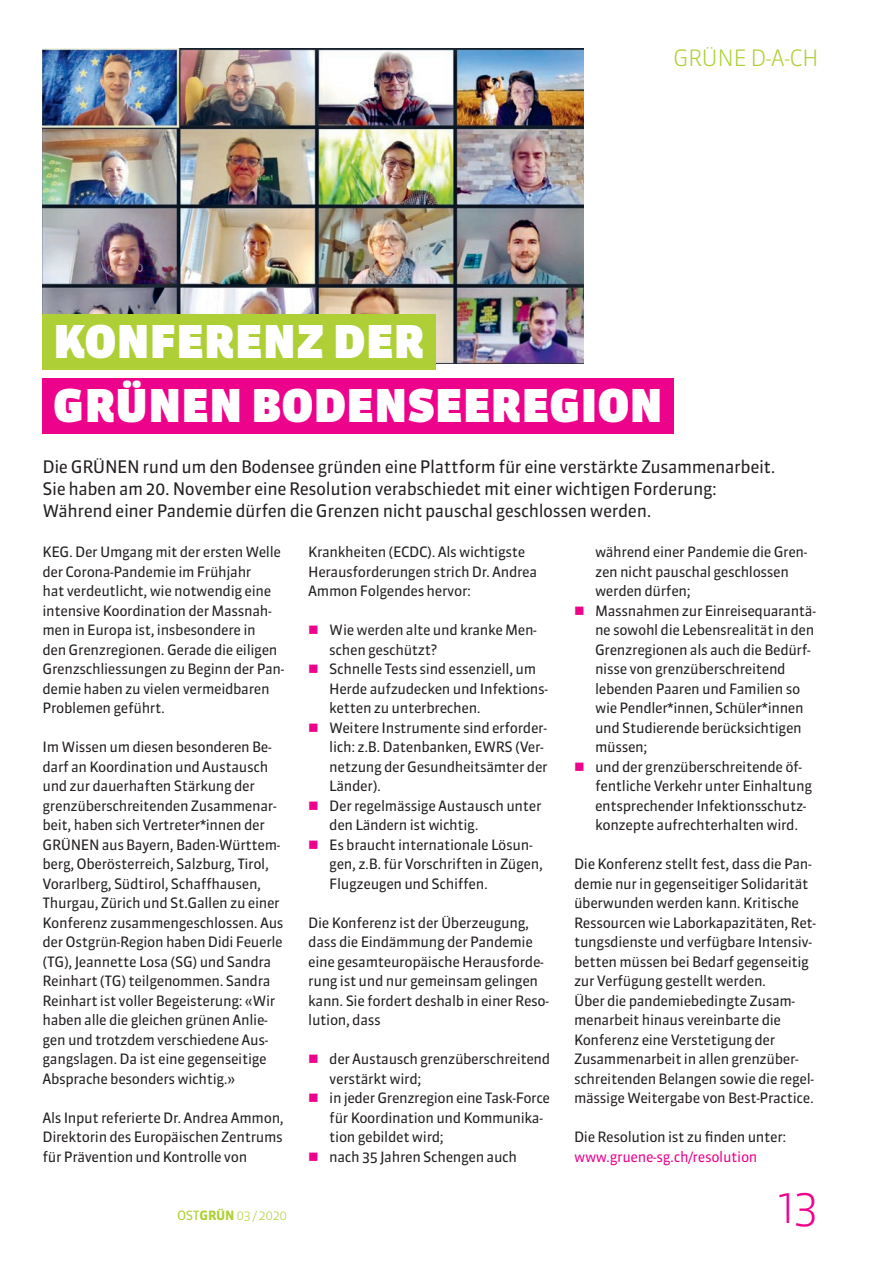
<style>
.page{position:relative;width:893px;height:1263px;background:#fff}
.page>*{position:absolute;margin:0;border:0;box-sizing:border-box;transform-origin:0 0}
.t1{font:900 45px "Sanuk OT";letter-spacing:.01em;color:#fff}
.t2{font:300 45px "Sanuk OT";color:#ed028c}
.t3{font:300 22.5px "Sanuk OT";color:#aed036}
.t4{font:17.25px/22.2px "Sanuk OT";letter-spacing:-.025em;color:#231f20}
.t5{font:14.25px/19.5px "Sanuk OT";letter-spacing:-.025em;color:#231f20}
.t6{font:14.25px "Sanuk OT";letter-spacing:-.025em;color:#ed028c}
.t7{font:300 12.75px "Sanuk OT";letter-spacing:-.025em;color:#aed036}
.s1{font-weight:400}
.s2{font-weight:700}
.s3{color:#ed028c}
</style>
<div class="page">
<img style="left:43px;top:49px;width:541px;height:314px">
<div style="left:43px;top:378px;width:631px;height:56px;background:#ed028c"></div>
<div style="left:43px;top:314px;width:392px;height:55px;background:#aed036"></div>
<h2 class="t3" style="left:673px;top:44px;width:147px">GRÜNE D-A-CH</h2>
<h1 class="t1" style="left:54px;top:313px;width:372px">KONFERENZ DER</h1>
<h1 class="t1" style="left:54px;top:378px;width:610px">GRÜNEN BODENSEEREGION</h1>
<p class="t4" style="left:43px;top:455px;width:735px">Die GRÜNEN rund um den Bodensee gründen eine Plattform für eine verstärkte Zusammenarbeit.<br>Sie haben am 20. November eine Resolution verabschiedet mit einer wichtigen Forderung:<br>Während einer Pandemie dürfen die Grenzen nicht pauschal geschlossen werden.</p>
<p class="t5" style="left:43px;top:542px;width:243px">KEG. Der Umgang mit der ersten Welle der Corona-Pandemie im Frühjahr<br>hat verdeutlicht, wie notwendig eine intensive Koordination der Massnah&shy;men in Europa ist, insbesondere in<br>den Grenzregionen. Gerade die eiligen Grenzschliessungen zu Beginn der Pan&shy;demie haben zu vielen vermeidbaren Problemen geführt.</p>
<p class="t5" style="left:43px;top:737px;width:243px">Im Wissen um diesen besonderen Be&shy;darf an Koordination und Austausch und zur dauerhaften Stärkung der grenzüberschreitenden Zusammenar&shy;beit, haben sich Vertreter*innen der GRÜNEN aus Bayern, Baden-Württem&shy;berg, Oberösterreich, Salzburg, Tirol, Vorarlberg, Südtirol, Schaffhausen, Thurgau, Zürich und St.Gallen zu einer Konferenz zusammengeschlossen. Aus der Ostgrün-Region haben Didi Feuerle (TG), Jeannette Losa (SG) und Sandra Reinhart (TG) teilgenommen. Sandra Reinhart ist voller Begeisterung: «Wir haben alle die gleichen grünen Anlie&shy;gen und trotzdem verschiedene Aus&shy;gangslagen. Da ist eine gegenseitige Absprache besonders wichtig.»</p>
<p class="t5" style="left:43px;top:1108px;width:243px;text-align:justify">Als Input referierte Dr. Andrea Ammon, Direktorin des Europäischen Zentrums für Prävention und Kontrolle von</p>
<p class="t7" style="left:177px;top:1207px;width:112px"><span class="s1">OST</span><span class="s2">GRÜN</span> 03 / 2020</p>
<p class="t5" style="left:308px;top:542px;width:230px">Krankheiten (ECDC). Als wichtigste<br>Herausforderungen strich Dr. Andrea<br>Ammon Folgendes hervor:</p>
<p class="t5" style="left:329px;top:620px;width:209px;text-indent:-21px"><span class="s3">■</span> Wie werden alte und kranke Men&shy;schen geschützt?</p>
<p class="t5" style="left:329px;top:659px;width:220px;text-indent:-21px"><span class="s3">■</span> Schnelle Tests sind essenziell, um<br>Herde aufzudecken und Infektions&shy;ketten zu unterbrechen.</p>
<p class="t5" style="left:329px;top:718px;width:220px;text-indent:-21px"><span class="s3">■</span> Weitere Instrumente sind erforder&shy;lich: z.B. Datenbanken, EWRS (Ver&shy;netzung der Gesundheitsämter der<br>Länder).</p>
<p class="t5" style="left:329px;top:796px;width:214px;text-indent:-21px"><span class="s3">■</span> Der regelmässige Austausch unter den Ländern ist wichtig.</p>
<p class="t5" style="left:329px;top:835px;width:215px;text-indent:-21px"><span class="s3">■</span> Es braucht internationale Lösun&shy;gen, z.B. für Vorschriften in Zügen,<br>Flugzeugen und Schiffen.</p>
<p class="t5" style="left:308px;top:913px;width:242px">Die Konferenz ist der Überzeugung, dass die Eindämmung der Pandemie eine gesamteuropäische Herausforde&shy;rung ist und nur gemeinsam gelingen kann. Sie fordert deshalb in einer Reso&shy;lution, dass</p>
<p class="t5" style="left:329px;top:1049px;width:222px;text-indent:-21px"><span class="s3">■</span> der Austausch grenzüberschreitend verstärkt wird;</p>
<p class="t5" style="left:329px;top:1088px;width:222px;text-indent:-21px"><span class="s3">■</span> in jeder Grenzregion eine Task-Force für Koordination und Kommunika&shy;tion gebildet wird;</p>
<p class="t5" style="left:308px;top:1147px;width:210px"><span class="s3">■</span> nach 35 Jahren Schengen auch</p>
<p class="t5" style="left:595px;top:542px;width:214px">während einer Pandemie die Gren&shy;zen nicht pauschal geschlossen werden dürfen;</p>
<p class="t5" style="left:595px;top:601px;width:222px;text-indent:-21px"><span class="s3">■</span> Massnahmen zur Einreisequarantä&shy;ne sowohl die Lebensrealität in den<br>Grenzregionen als auch die Bedürf&shy;nisse von grenzüberschreitend lebenden Paaren und Familien so wie Pendler*innen, Schüler*innen und Studierende berücksichtigen müssen;</p>
<p class="t5" style="left:595px;top:757px;width:219px;text-indent:-21px"><span class="s3">■</span> und der grenzüberschreitende öf&shy;fentliche Verkehr unter Einhaltung entsprechender Infektionsschutz&shy;konzepte aufrechterhalten wird.</p>
<p class="t5" style="left:574px;top:854px;width:244px">Die Konferenz stellt fest, dass die Pan&shy;demie nur in gegenseitiger Solidarität überwunden werden kann. Kritische Ressourcen wie Laborkapazitäten, Ret&shy;tungsdienste und verfügbare Intensiv&shy;betten müssen bei Bedarf gegenseitig zur Verfügung gestellt werden.<br>Über die pandemiebedingte Zusam&shy;menarbeit hinaus vereinbarte die Konferenz eine Verstetigung der Zusammenarbeit in allen grenzüber&shy;schreitenden Belangen sowie die regel&shy;mässige Weitergabe von Best-Practice.</p>
<p class="t5" style="left:574px;top:1127px;width:214px">Die Resolution ist zu finden unter:</p>
<p class="t6" style="left:574px;top:1147px;width:185px">www.gruene-sg.ch/resolution</p>
<h1 class="t2" style="left:777px;top:1179px;width:43px">13</h1>
</div>
